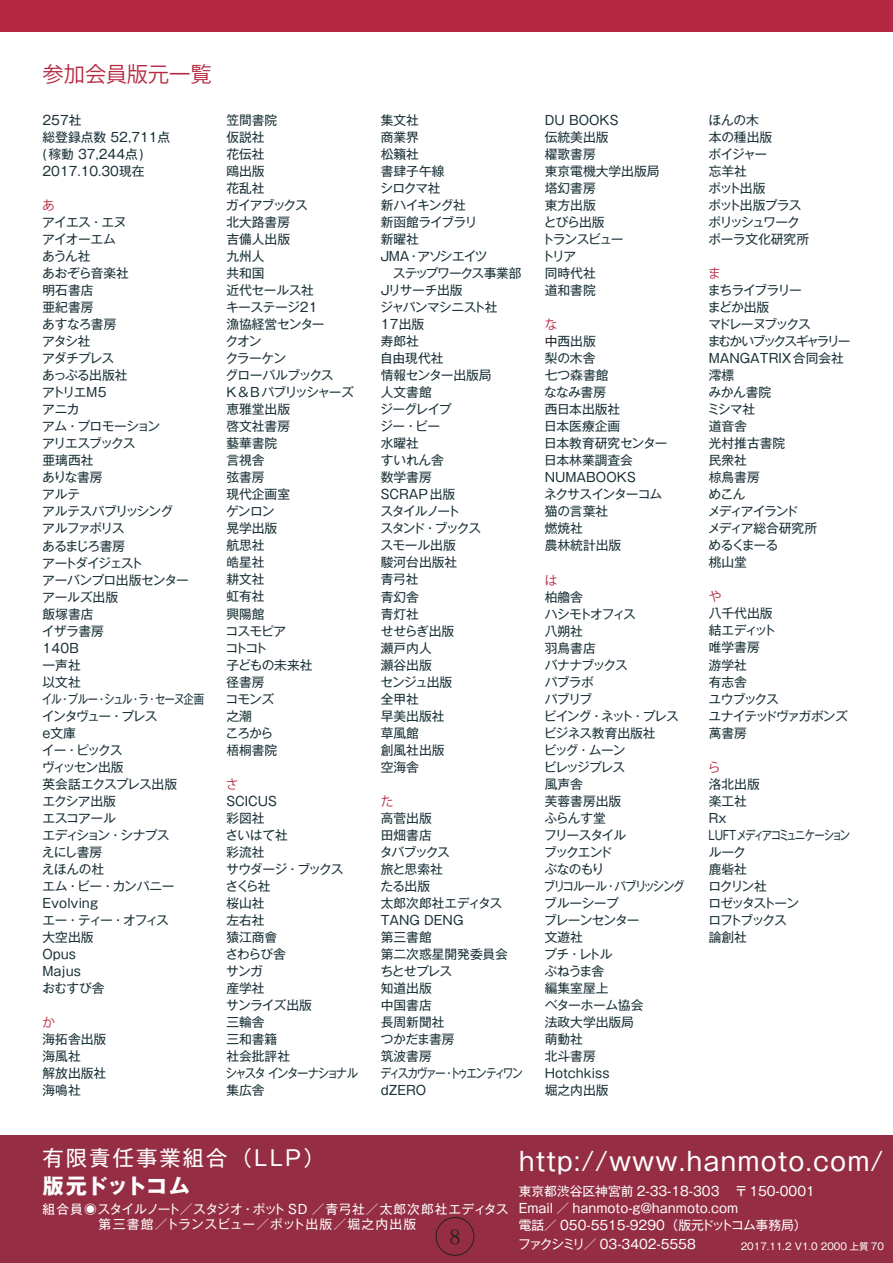
<style>
.page{position:relative;width:893px;height:1263px;background:#fff}
.page>*{position:absolute;margin:0;border:0;box-sizing:border-box;transform-origin:0 0}
.t1{font:25.5px "Gothic MB101 Pro";letter-spacing:.04em;color:#fff}
.t2{font:21.3px "Gothic MB101 Pro";letter-spacing:.1em;color:#fff}
.t3{font:21.3px "Koz Go Pr 6 N";color:#b62841}
.t4{font:700 21.3px "Gothic MB101 Pro";letter-spacing:-.03em;color:#fff}
.t5{font:21.3px "Tsuku Min Pro L";color:#231f20}
.t6{font:12.75px/17px "Gothic MB101 Pro";letter-spacing:-.045em;color:#183036}
.t7{font:12.75px/17px "Gothic MB101 Pro";color:#183036}
.t8{font:12.75px/17px "Gothic MB101 Pro";letter-spacing:-.025em;color:#183036}
.t9{font:12.75px/17px "Gothic MB101 Pro";color:#fff}
.t10{font:12.75px/14.9px "Gothic MB101 Pro";letter-spacing:.02em;color:#fff}
.t11{font:12.75px/17.1px "Gothic MB101 Pro";letter-spacing:-.095em;color:#183036}
.t12{font:12.75px "Koz Go Pr 6 N";color:#b62841}
.t13{font:9.6px "Gothic MB101 Pro";color:#fff}
.s1{color:#231f20}
</style>
<div class="page">
<div style="left:0;top:1135px;width:893px;height:128px;background:#952e45"></div>
<div style="left:0;top:0;width:893px;height:31px;background:#b62841"></div>
<div style="left:436px;top:1217px;width:38px;height:38px;border:1px solid #231f20;border-radius:50%"></div>
<h2 class="t3" style="left:43px;top:63px;width:171px">参加会員版元一覧</h2>
<p class="t7" style="left:43px;top:110px;width:129px">257社<br>総登録点数 52,711点(稼動 37,244点)<br>2017.10.30現在</p>
<p class="t12" style="left:42px;top:199px;width:14px">あ</p>
<p class="t6" style="left:40px;top:212px;width:166px">アイエス・エヌ<br>アイオーエム<br>あうん社<br>あおぞら音楽社<br>明石書店<br>亜紀書房<br>あすなろ書房<br>アタシ社<br>アダチプレス<br>あっぷる出版社<br>アトリエＭ５<br>アニカ<br>アム・プロモーション<br>アリエスブックス<br>亜璃西社<br>ありな書房<br>アルテ<br>アルテスパブリッシング<br>アルファポリス<br>あるまじろ書房<br>アートダイジェスト<br>アーバンプロ出版センター<br>アールズ出版<br>飯塚書店<br>イザラ書房<br>１４０Ｂ<br>一声社<br>以文社<br>イル・プルー・シュル・ラ・セーヌ企画インタヴュー・プレス<br>ｅ文庫<br>イー・ピックス<br>ヴィッセン出版<br>英会話エクスプレス出版<br>エクシア出版<br>エスコアール<br>エディション・シナプス<br>えにし書房<br>えほんの杜<br>エム・ビー・カンパニー<br>Evolving<br>エー・ティー・オフィス<br>大空出版<br>Opus<br>Majus<br>おむすび舎</p>
<p class="t12" style="left:43px;top:1015px;width:14px">か</p>
<p class="t7" style="left:43px;top:1029px;width:65px">海拓舎出版海風社<br>解放出版社海鳴社</p>
<p class="t7" style="left:226px;top:110px;width:130px">笠間書院<br>仮説社<br>花伝社<br>鴎出版<br>花乱社<br>ガイアブックス<br>北大路書房<br>吉備人出版<br>九州人<br>共和国<br>近代セールス社<br>キーステージ２１<br>漁協経営センター<br>クオン<br>クラーケン<br>グローバルブックス<br>K＆B パブリッシャーズ恵雅堂出版<br>啓文社書房<br>藝華書院<br>言視舎<br>弦書房<br>現代企画室<br>ゲンロン<br>晃学出版<br>航思社<br>皓星社<br>耕文社<br>虹有社<br>興陽館<br>コスモピア<br>コトコト<br>子どもの未来社<br>径書房<br>コモンズ<br>之潮<br>ころから<br>梧桐書院</p>
<p class="t12" style="left:226px;top:777px;width:14px">さ</p>
<p class="t8" style="left:226px;top:790px;width:134px">SCICUS<br>彩図社<br>さいはて社<br>彩流社<br>サウダージ・ブックスさくら社<br>桜山社<br>左右社<br>猿江商會<br>さわらび舎<br>サンガ<br>産学社<br>サンライズ出版<br>三輪舎<br>三和書籍<br>社会批評社<br>シャスタ インターナショナル集広舎</p>
<p class="t8" style="left:379px;top:110px;width:144px">集文社<br>商業界<br>松籟社<br>書肆子午線<br>シロクマ社<br>新ハイキング社<br>新函館ライブラリ<br>新曜社<br>JMA・アソシエイツ<br>　ステップワークス事業部<br>Ｊリサーチ出版<br>ジャパンマシニスト社<br>１７出版<br>寿郎社<br>自由現代社<br>情報センター出版局<br>人文書館<br>ジーグレイプ<br>ジー・ビー<br>水曜社<br>すいれん舎<br>数学書房<br>SCRAP出版<br>スタイルノート<br>スタンド・ブックス<br>スモール出版<br>駿河台出版社<br>青弓社<br>青幻舎<br>青灯社<br>せせらぎ出版<br>瀬戸内人<br>瀬谷出版<br>センジュ出版<br>全甲社<br>早美出版社<br>草風館<br>創風社出版<br>空海舎</p>
<p class="t12" style="left:381px;top:794px;width:14px">た</p>
<p class="t7" style="left:380px;top:807px;width:144px">高菅出版<br>田畑書店<br>タバブックス<br>旅と思索社<br>たる出版<br>太郎次郎社エディタス<br>TANG DENG<br>第三書館<br>第二次惑星開発委員会ちとせプレス<br>知道出版<br>中国書店<br>長周新聞社<br>つかだま書房<br>筑波書房<br>ディスカヴァー・トゥエンティワンdZERO</p>
<p class="t7" style="left:542px;top:110px;width:119px">DU BOOKS<br>伝統美出版<br>櫂歌書房<br>東京電機大学出版局塔幻書房<br>東方出版<br>とびら出版<br>トランスビュー<br>トリア<br>同時代社<br>道和書院</p>
<p class="t12" style="left:545px;top:318px;width:14px">な</p>
<p class="t7" style="left:544px;top:331px;width:125px"><span class="s1">中</span>西出版<br>梨の木舎<br>七つ森書館<br>ななみ書房<br>西日本出版社<br>日本医療企画<br>日本教育研究センター日本林業調査会<br>NUMABOOKS<br>ネクサスインターコム猫の言葉社<br>燃焼社<br>農林統計出版</p>
<p class="t12" style="left:545px;top:573px;width:14px">は</p>
<p class="t6" style="left:544px;top:586px;width:142px">柏艪舎<br>ハシモトオフィス<br>八朔社<br>羽鳥書店<br>バナナブックス<br>パブラボ<br>パブリブ<br>ビイング・ネット・プレスビジネス教育出版社<br>ビッグ・ムーン<br>ビレッジプレス<br>風声舎<br>芙蓉書房出版<br>ふらんす堂<br>フリースタイル<br>ブックエンド<br>ぶなのもり<br>ブリコルール・パブリッシングブルーシープ<br>ブレーンセンター<br>文遊社<br>プチ・レトル<br>ぷねうま舎<br>編集室屋上<br>ベターホーム協会<br>法政大学出版局<br>萌動社<br>北斗書房<br>Hotchkiss<br>堀之内出版</p>
<p class="t8" style="left:709px;top:110px;width:102px">ほんの木<br>本の種出版<br>ボイジャー<br>忘羊社<br>ポット出版<br>ポット出版プラスポリッシュワークポーラ文化研究所</p>
<p class="t12" style="left:708px;top:266px;width:14px">ま</p>
<p class="t6" style="left:707px;top:280px;width:145px">まちライブラリー<br>まどか出版<br>マドレーヌブックス<br>まむかいブックスギャラリー<br>MANGATRIX合同会社澪標<br>みかん書院<br>ミシマ社<br>道音舎<br>光村推古書院<br>民衆社<br>椋鳥書房<br>めこん<br>メディアイランド<br>メディア総合研究所<br>めるくまーる<br>桃山堂</p>
<p class="t12" style="left:709px;top:590px;width:14px">や</p>
<p class="t8" style="left:709px;top:603px;width:141px">八千代出版<br>結エディット<br>唯学書房<br>游学社<br>有志舎<br>ユウブックス<br>ユナイテッドヴァガボンズ萬書房</p>
<p class="t12" style="left:708px;top:760px;width:14px">ら</p>
<p class="t11" style="left:707px;top:773px;width:144px">洛北出版<br>楽工社<br>Ｒｘ<br>LUFT メディアコミュニケーションルーク<br>鹿砦社<br>ロクリン社<br>ロゼッタストーン<br>ロフトブックス<br>論創社</p>
<h2 class="t2" style="left:43px;top:1140px;width:284px">有限責任事業組合（LLP）</h2>
<h2 class="t4" style="left:43px;top:1168px;width:149px">版元ドットコム</h2>
<p class="t10" style="left:42px;top:1200px;width:468px">組合員◉スタイルノート／スタジオ・ポット SD ／青弓社／太郎次郎社エディタス　　　　第三書館／トランスビュー／ポット出版／堀之内出版</p>
<h2 class="t5" style="left:449px;top:1217px;width:13px">8</h2>
<h1 class="t1" style="left:519px;top:1140px;width:366px">http://www.hanmoto.com/</h1>
<p class="t9" style="left:519px;top:1180px;width:298px">東京都渋谷区神宮前 2-33-18-303 　〒150-0001<br>Email ／ hanmoto-g@hanmoto.com　<br>電話／ 050-5515-9290（版元ドットコム事務局）　</p>
<p class="t9" style="left:518px;top:1233px;width:179px">ファクシミリ／ 03-3402-5558</p>
<p class="t13" style="left:741px;top:1238px;width:145px">2017.11.2 V1.0 2000 上質 70</p>
</div>
